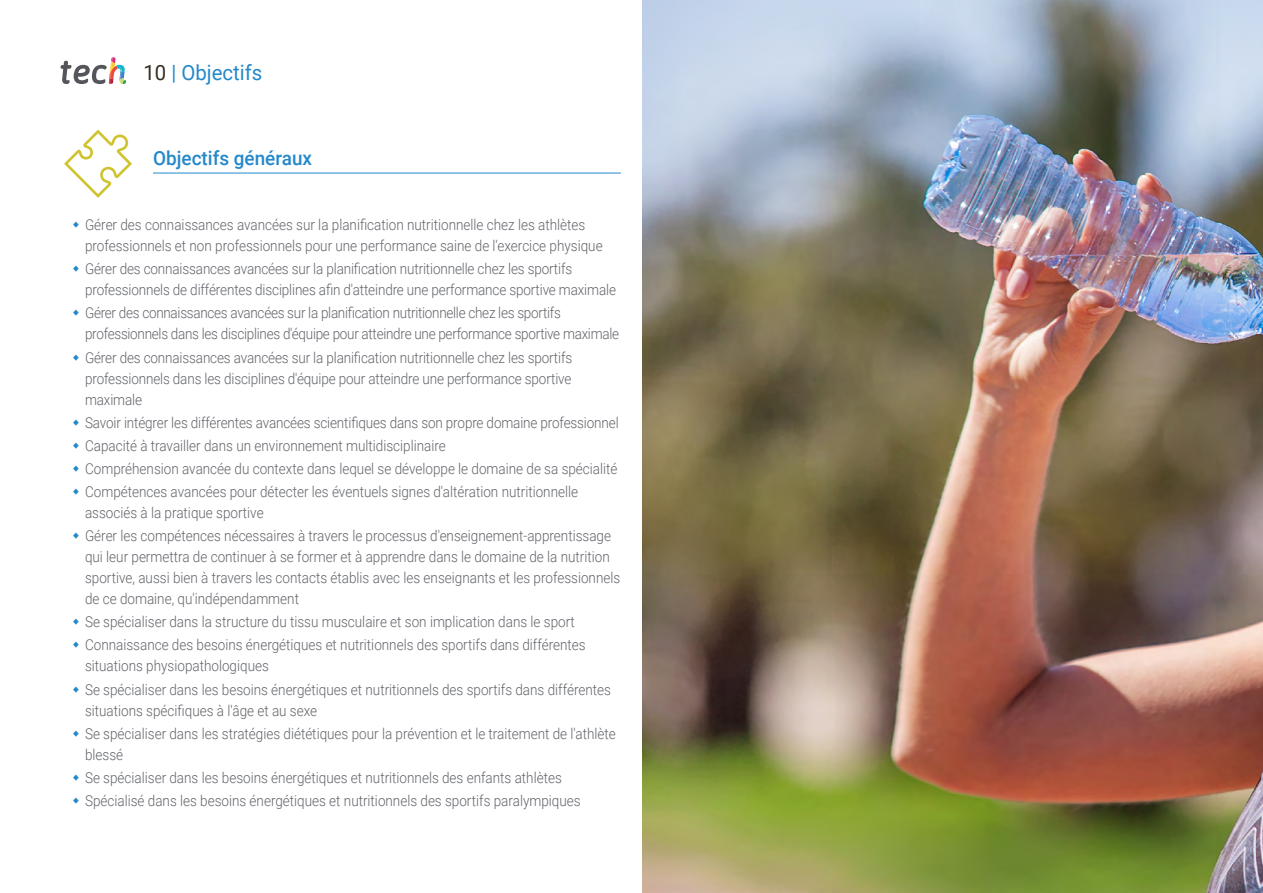
<style>
.page{position:relative;width:1263px;height:893px;background:#fff}
.page>*{position:absolute;margin:0;border:0;box-sizing:border-box;transform-origin:0 0}
.t1{font:21px "Roboto";color:#2488c9}
.t2{font:500 19.5px "Roboto";color:#2488c9}
.t3{font:300 15px/23.1px "Roboto";color:#61646a;scale:.9 1}
.t4{font:300 15px/21px "Roboto";letter-spacing:-.02em;color:#61646a;scale:.9 1}
.s1{color:#312e20}
</style>
<div class="page">
<hr style="left:153px;top:173px;width:468px;height:1px;background:#2488c9">
<svg style="left:64px;top:130px;width:68px;height:68px"></svg>
<img style="left:642px;top:0;width:621px;height:893px">
<svg style="left:61px;top:57px;width:65px;height:27px"></svg>
<h1 class="t1" style="left:144px;top:57px;width:120px"><span class="s1">10</span> | Objectifs</h1>
<h2 class="t2" style="left:153px;top:144px;width:160px">Objectifs généraux</h2>
<p class="t3" style="left:85px;top:214px;width:577px;line-height:21px">Gérer des connaissances avancées sur la planification nutritionnelle chez les athlètes professionnels et non professionnels pour une performance saine de l'exercice physique</p>
<p class="t3" style="left:85px;top:258px;width:591px;line-height:21px">Gérer des connaissances avancées sur la planification nutritionnelle chez les sportifs professionnels de différentes disciplines afin d'atteindre une performance sportive maximale</p>
<p class="t4" style="left:85px;top:302px;width:595px">Gérer des connaissances avancées sur la planification nutritionnelle chez les sportifs professionnels dans les disciplines d'équipe pour atteindre une performance sportive maximale</p>
<p class="t3" style="left:85px;top:346px;width:543px;line-height:21px;text-align:justify">Gérer des connaissances avancées sur la planification nutritionnelle chez les sportifs professionnels dans les disciplines d'équipe pour atteindre une performance sportive maximale</p>
<p class="t3" style="left:85px;top:410px;width:594px">Savoir intégrer les différentes avancées scientifiques dans son propre domaine professionnel Capacité à travailler dans un environnement multidisciplinaire<br>Compréhension avancée du contexte dans lequel se développe le domaine de sa spécialité Compétences avancées pour détecter les éventuels signes d'altération nutritionnelle</p>
<p class="t3" style="left:85px;top:501px;width:586px">associés à la pratique sportive<br>Gérer les compétences nécessaires à travers le processus d'enseignement-apprentissage</p>
<p class="t3" style="left:85px;top:546px;width:596px;line-height:21px">qui leur permettra de continuer à se former et à apprendre dans le domaine de la nutrition sportive, aussi bien à travers les contacts établis avec les enseignants et les professionnels de ce domaine, qu'indépendamment</p>
<p class="t3" style="left:85px;top:610px;width:558px">Se spécialiser dans la structure du tissu musculaire et son implication dans le sport<br>Connaissance des besoins énergétiques et nutritionnels des sportifs dans différentes</p>
<p class="t3" style="left:85px;top:654px;width:586px">situations physiopathologiques<br>Se spécialiser dans les besoins énergétiques et nutritionnels des sportifs dans différentes</p>
<p class="t3" style="left:85px;top:698px;width:591px">situations spécifiques à l'âge et au sexe<br>Se spécialiser dans les stratégies diététiques pour la prévention et le traitement de l'athlète</p>
<p class="t3" style="left:85px;top:742px;width:552px">blessé<br>Se spécialiser dans les besoins énergétiques et nutritionnels des enfants athlètes<br>Spécialisé dans les besoins énergétiques et nutritionnels des sportifs paralympiques</p>
</div>
